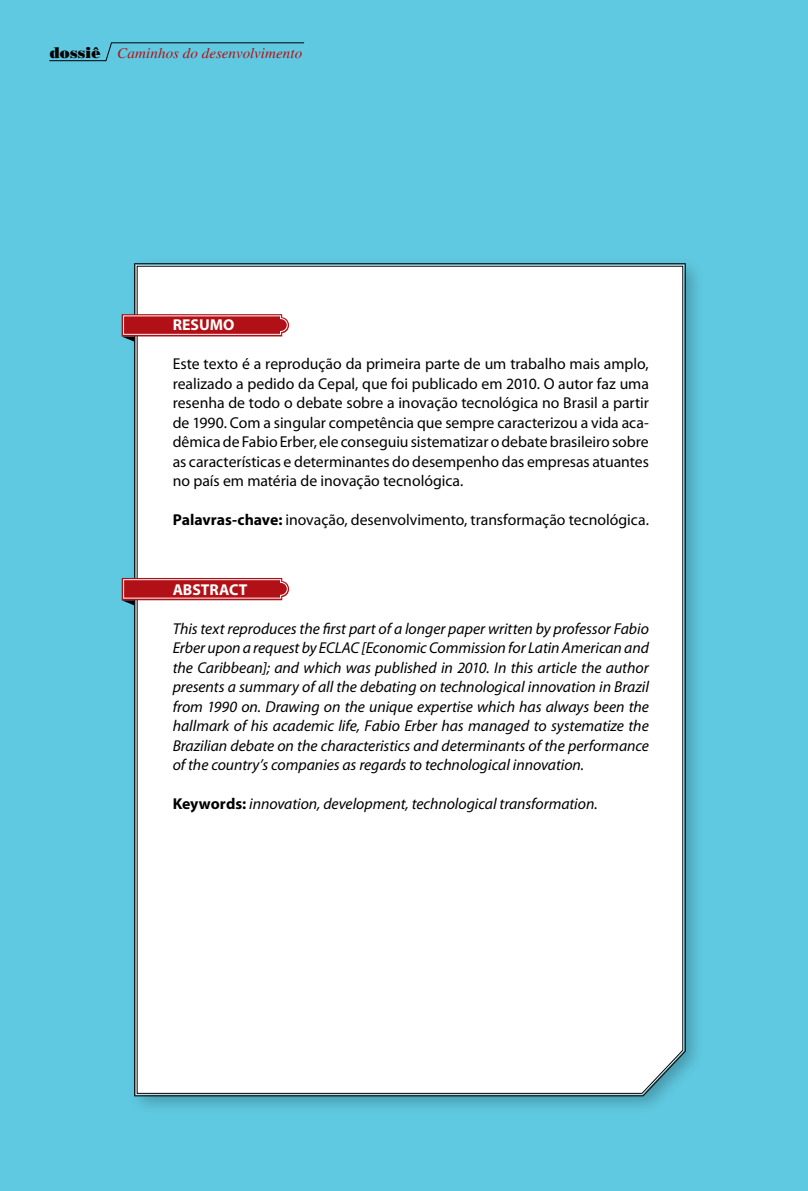
<style>
.page{position:relative;width:808px;height:1191px;background:#5fc9e1}
.page>*{position:absolute;margin:0;border:0;box-sizing:border-box;transform-origin:0 0}
.t1{font:italic 15.75px/19.5px "Myriad Pro";letter-spacing:-.005em;color:#000;text-align:justify}
.t2{font:15.75px/19.5px "Myriad Pro";color:#000;text-align:justify}
.t3{font:700 15.75px "Myriad Pro";color:#fff}
.t4{font:italic 15px "Times";letter-spacing:.005em;color:#b11116}
.s1{font-family:"Bodoni Poster S Si";font-style:normal;color:#000}
.s2{font-weight:700}
.s3{font-weight:700;font-style:normal}
</style>
<div class="page">
<svg style="left:49px;top:42px;width:256px;height:19px"></svg>
<div style="left:126px;top:255px;width:580px;height:860px;background:#000;opacity:.25"></div>
<div style="left:137px;top:266px;width:546px;height:827px;background:#fff"></div>
<svg style="left:122px;top:314px;width:167px;height:28px;background:#c45457"></svg>
<svg style="left:122px;top:578px;width:167px;height:27px;background:#c24e52"></svg>
<p class="t4" style="left:50px;top:44px;width:254px"><span class="s1">dossiê</span> Caminhos do desenvolvimento</p>
<p class="t3" style="left:173px;top:314px;width:63px">RESUMO</p>
<p class="t2" style="left:173px;top:354px;width:478px">Este texto é a reprodução da primeira parte de um trabalho mais amplo, realizado a pedido da Cepal, que foi publicado em 2010. O autor faz uma resenha de todo o debate sobre a inovação tecnológica no Brasil a partir de 1990. Com a singular competência que sempre caracterizou a vida aca&shy;dêmica de Fabio Erber, ele conseguiu sistematizar o debate brasileiro sobre as características e determinantes do desempenho das empresas atuantes no país em matéria de inovação tecnológica.</p>
<p class="t2" style="left:173px;top:510px;width:478px"><span class="s2">Palavras-chave:</span> inovação, desenvolvimento, transformação tecnológica.</p>
<p class="t3" style="left:173px;top:579px;width:76px">ABSTRACT</p>
<p class="t1" style="left:173px;top:618px;width:478px">This text reproduces the first part of a longer paper written by professor Fabio Erber upon a request by ECLAC [Economic Commission for Latin American and the Caribbean]; and which was published in 2010. In this article the author presents a summary of all the debating on technological innovation in Brazil from 1990 on. Drawing on the unique expertise which has always been the hallmark of his academic life, Fabio Erber has managed to systematize the Brazilian debate on the characteristics and determinants of the performance of the country’s companies as regards to technological innovation.</p>
<p class="t1" style="left:173px;top:794px;width:426px"><span class="s3">Keywords:</span> innovation, development, technological transformation.</p>
</div>
